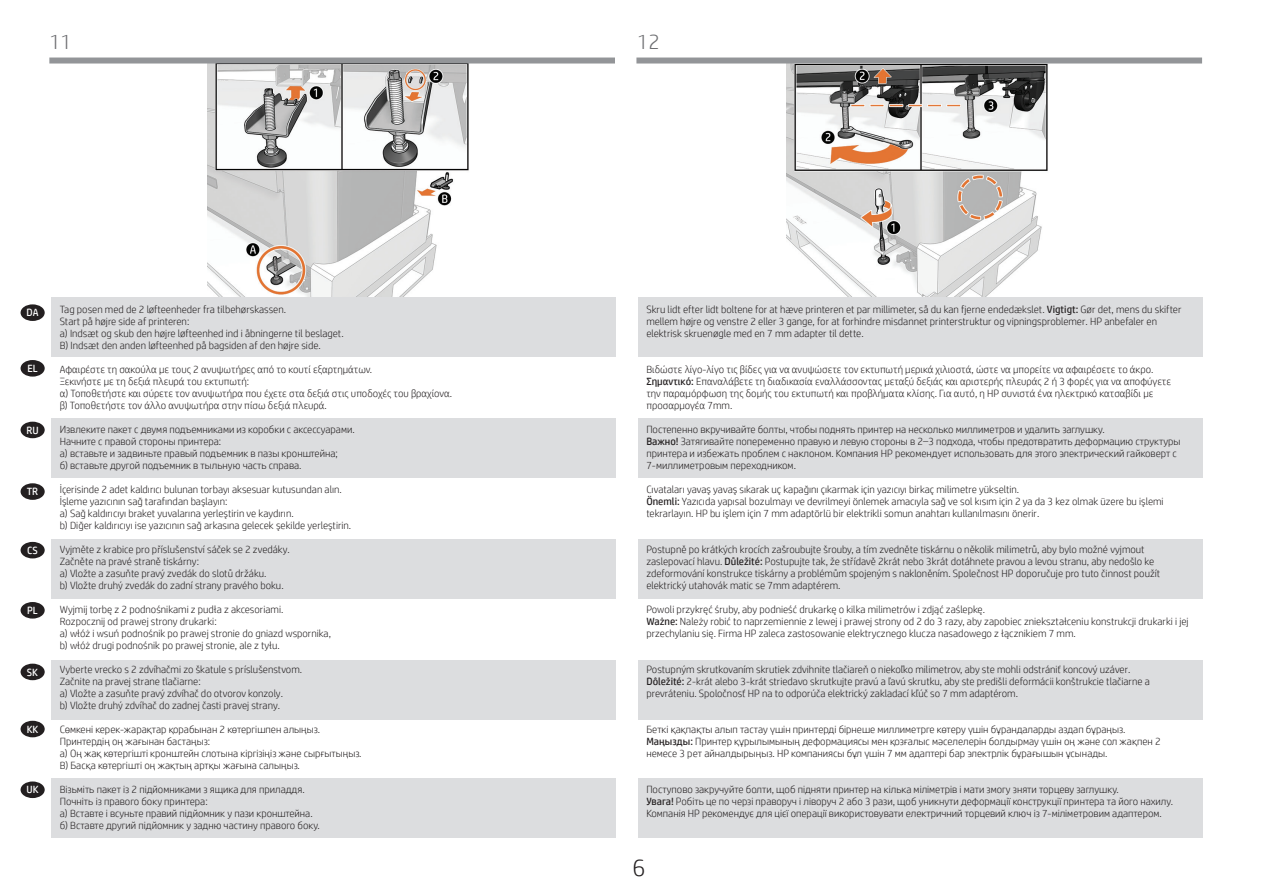
<style>
.page{position:relative;width:1263px;height:893px;background:#fff}
.page>*{position:absolute;margin:0;border:0;box-sizing:border-box;transform-origin:0 0}
.t1{font:300 24px "HP Simplified";color:#231f20}
.t2{font:300 21px "HP Simplified";color:#6c6d70}
.t3{font:300 10.5px/12px "HP Simplified";color:#231f20}
.t4{font:10.5px "HP Simplified";color:#fff}
.s1{font-weight:400}
</style>
<div class="page">
<img style="left:208px;top:64px;width:261px;height:233px">
<img style="left:786px;top:64px;width:269px;height:234px">
<div style="left:51px;top:298px;width:565px;height:59px;background:#dcdddf"></div>
<div style="left:638px;top:298px;width:564px;height:59px;background:#dcdddf"></div>
<div style="left:51px;top:778px;width:565px;height:59px;background:#dcdddf"></div>
<div style="left:638px;top:778px;width:564px;height:59px;background:#dcdddf"></div>
<div style="left:51px;top:419px;width:565px;height:59px;background:#dcdddf"></div>
<div style="left:638px;top:419px;width:564px;height:59px;background:#dcdddf"></div>
<div style="left:51px;top:540px;width:565px;height:59px;background:#dcdddf"></div>
<div style="left:638px;top:540px;width:564px;height:59px;background:#dcdddf"></div>
<div style="left:51px;top:660px;width:565px;height:59px;background:#dcdddf"></div>
<div style="left:638px;top:660px;width:564px;height:59px;background:#dcdddf"></div>
<div style="left:21px;top:542px;width:24px;height:16px;background:#231f20;border-radius:50%"></div>
<div style="left:21px;top:422px;width:24px;height:16px;background:#231f20;border-radius:50%"></div>
<div style="left:21px;top:664px;width:24px;height:16px;background:#231f20;border-radius:50%"></div>
<div style="left:21px;top:721px;width:24px;height:16px;background:#231f20;border-radius:50%"></div>
<div style="left:21px;top:781px;width:24px;height:17px;background:#231f20;border-radius:50%"></div>
<div style="left:21px;top:360px;width:24px;height:17px;background:#231f20;border-radius:50%"></div>
<div style="left:21px;top:304px;width:24px;height:17px;background:#231f20;border-radius:50%"></div>
<div style="left:21px;top:602px;width:24px;height:17px;background:#231f20;border-radius:50%"></div>
<div style="left:21px;top:483px;width:24px;height:17px;background:#231f20;border-radius:50%"></div>
<div style="left:49px;top:58px;width:566px;height:6px;background:#939598"></div>
<div style="left:636px;top:58px;width:566px;height:6px;background:#939598"></div>
<h2 class="t2" style="left:49px;top:28px;width:24px">11</h2>
<h2 class="t2" style="left:637px;top:28px;width:24px">12</h2>
<p class="t4" style="left:27px;top:306px;width:13px">DA</p>
<p class="t4" style="left:27px;top:361px;width:12px">EL</p>
<p class="t4" style="left:26px;top:423px;width:14px">RU</p>
<p class="t4" style="left:27px;top:485px;width:13px">TR</p>
<p class="t4" style="left:27px;top:543px;width:12px">CS</p>
<p class="t4" style="left:27px;top:603px;width:12px">PL</p>
<p class="t4" style="left:27px;top:665px;width:13px">SK</p>
<p class="t4" style="left:27px;top:722px;width:13px">KK</p>
<p class="t4" style="left:27px;top:783px;width:14px">UK</p>
<p class="t3" style="left:60px;top:303px;width:285px">Tag posen med de 2 løfteenheder fra tilbehørskassen.<br>Start på højre side af printeren:<br>a) Indsæt og skub den højre løfteenhed ind i åbningerne til beslaget.<br>B) Indsæt den anden løfteenhed på bagsiden af den højre side.</p>
<p class="t3" style="left:60px;top:363px;width:394px">Αφαιρέστε τη σακούλα με τους 2 ανυψωτήρες από το κουτί εξαρτημάτων.<br>Ξεκινήστε με τη δεξιά πλευρά του εκτυπωτή:<br>α) Τοποθετήστε και σύρετε τον ανυψωτήρα που έχετε στα δεξιά στις υποδοχές του βραχίονα. β) Τοποθετήστε τον άλλο ανυψωτήρα στην πίσω δεξιά πλευρά.</p>
<p class="t3" style="left:60px;top:423px;width:296px">Извлеките пакет с двумя подъемниками из коробки с аксессуарами.<br>Начните с правой стороны принтера:<br>а) вставьте и задвиньте правый подъемник в пазы кронштейна;<br>б) вставьте другой подъемник в тыльную часть справа.</p>
<p class="t3" style="left:60px;top:483px;width:293px">İçerisinde 2 adet kaldırıcı bulunan torbayı aksesuar kutusundan alın.<br>İşleme yazıcının sağ tarafından başlayın:<br>a) Sağ kaldırıcıyı braket yuvalarına yerleştirin ve kaydırın.<br>b) Diğer kaldırıcıyı ise yazıcının sağ arkasına gelecek şekilde yerleştirin.</p>
<p class="t3" style="left:60px;top:543px;width:232px">Vyjměte z krabice pro příslušenství sáček se 2 zvedáky.<br>Začněte na pravé straně tiskárny:<br>a) Vložte a zasuňte pravý zvedák do slotů držáku.<br>b) Vložte druhý zvedák do zadní strany pravého boku.</p>
<p class="t3" style="left:60px;top:603px;width:273px">Wyjmij torbę z 2 podnośnikami z pudła z akcesoriami.<br>Rozpocznij od prawej strony drukarki:<br>a) włóż i wsuń podnośnik po prawej stronie do gniazd wspornika, b) włóż drugi podnośnik po prawej stronie, ale z tyłu.</p>
<p class="t3" style="left:60px;top:663px;width:244px">Vyberte vrecko s 2 zdvíhačmi zo škatule s príslušenstvom.<br>Začnite na pravej strane tlačiarne:<br>a) Vložte a zasuňte pravý zdvíhač do otvorov konzoly.<br>b) Vložte druhý zdvíhač do zadnej časti pravej strany.</p>
<p class="t3" style="left:60px;top:723px;width:303px">Сөмкені керек-жарақтар қорабынан 2 көтергішпен алыңыз.<br>Принтердің оң жағынан бастаңыз:<br>a) Оң жақ көтергішті кронштейн слотына кіргізіңіз және сырғытыңыз.<br>B) Басқа көтергішті оң жақтың артқы жағына салыңыз.</p>
<p class="t3" style="left:60px;top:783px;width:262px">Візьміть пакет із 2 підйомниками з ящика для приладдя.<br>Почніть із правого боку принтера:<br>а) Вставте і всуньте правий підйомник у пази кронштейна. б) Вставте другий підйомник у задню частину правого боку.</p>
<p class="t3" style="left:646px;top:303px;width:537px">Skru lidt efter lidt boltene for at hæve printeren et par millimeter, så du kan fjerne endedækslet. <span class="s1">Vigtigt:</span> Gør det, mens du skifter mellem højre og venstre 2 eller 3 gange, for at forhindre misdannet printerstruktur og vipningsproblemer. HP anbefaler en elektrisk skruenøgle med en 7 mm adapter til dette.</p>
<p class="t3" style="left:646px;top:363px;width:526px">Βιδώστε λίγο-λίγο τις βίδες για να ανυψώσετε τον εκτυπωτή μερικά χιλιοστά, ώστε να μπορείτε να αφαιρέσετε το άκρο.<br><span class="s1">Σημαντικό:</span> Επαναλάβετε τη διαδικασία εναλλάσσοντας μεταξύ δεξιάς και αριστερής πλευράς 2 ή 3 φορές για να αποφύγετε την παραμόρφωση της δομής του εκτυπωτή και προβλήματα κλίσης. Για αυτό, η HP συνιστά ένα ηλεκτρικό κατσαβίδι με προσαρμογέα 7mm.</p>
<p class="t3" style="left:646px;top:423px;width:536px">Постепенно вкручивайте болты, чтобы поднять принтер на несколько миллиметров и удалить заглушку.<br><span class="s1">Важно!</span> Затягивайте попеременно правую и левую стороны в 2–3 подхода, чтобы предотвратить деформацию структуры принтера и избежать проблем с наклоном. Компания HP рекомендует использовать для этого электрический гайковерт с 7-миллиметровым переходником.</p>
<p class="t3" style="left:646px;top:483px;width:519px">Cıvataları yavaş yavaş sıkarak uç kapağını çıkarmak için yazıcıyı birkaç milimetre yükseltin.<br><span class="s1">Önemli:</span> Yazıcıda yapısal bozulmayı ve devrilmeyi önlemek amacıyla sağ ve sol kısım için 2 ya da 3 kez olmak üzere bu işlemi tekrarlayın. HP bu işlem için 7 mm adaptörlü bir elektrikli somun anahtarı kullanılmasını önerir.</p>
<p class="t3" style="left:646px;top:543px;width:515px">Postupně po krátkých krocích zašroubujte šrouby, a tím zvedněte tiskárnu o několik milimetrů, aby bylo možné vyjmout zaslepovací hlavu. <span class="s1">Důležité:</span> Postupujte tak, že střídavě 2krát nebo 3krát dotáhnete pravou a levou stranu, aby nedošlo ke zdeformování konstrukce tiskárny a problémům spojeným s nakloněním. Společnost HP doporučuje pro tuto činnost použít elektrický utahovák matic se 7mm adaptérem.</p>
<p class="t3" style="left:646px;top:603px;width:544px">Powoli przykręć śruby, aby podnieść drukarkę o kilka milimetrów i zdjąć zaślepkę.<br><span class="s1">Ważne:</span> Należy robić to naprzemiennie z lewej i prawej strony od 2 do 3 razy, aby zapobiec zniekształceniu konstrukcji drukarki i jej przechylaniu się. Firma HP zaleca zastosowanie elektrycznego klucza nasadowego z łącznikiem 7 mm.</p>
<p class="t3" style="left:646px;top:663px;width:505px">Postupným skrutkovaním skrutiek zdvihnite tlačiareň o niekoľko milimetrov, aby ste mohli odstrániť koncový uzáver.<br><span class="s1">Dôležité:</span> 2-krát alebo 3-krát striedavo skrutkujte pravú a ľavú skrutku, aby ste predišli deformácii konštrukcie tlačiarne a prevráteniu. Spoločnosť HP na to odporúča elektrický zakladací kľúč so 7 mm adaptérom.</p>
<p class="t3" style="left:646px;top:723px;width:516px">Беткі қақпақты алып тастау үшін принтерді бірнеше миллиметрге көтеру үшін бұрандаларды аздап бұраңыз.<br><span class="s1">Маңызды:</span> Принтер құрылымының деформациясы мен қозғалыс мәселелерін болдырмау үшін оң және сол жақпен 2 немесе 3 рет айналдырыңыз. HP компаниясы бұл үшін 7 мм адаптері бар электрлік бұрағышын ұсынады.</p>
<p class="t3" style="left:646px;top:783px;width:528px">Поступово закручуйте болти, щоб підняти принтер на кілька міліметрів і мати змогу зняти торцеву заглушку.<br><span class="s1">Увага!</span> Робіть це по черзі праворуч і ліворуч 2 або 3 рази, щоб уникнути деформації конструкції принтера та його нахилу.<br>Компанія HP рекомендує для цієї операції використовувати електричний торцевий ключ із 7-міліметровим адаптером.</p>
<h1 class="t1" style="left:632px;top:851px;width:14px">6</h1>
</div>
